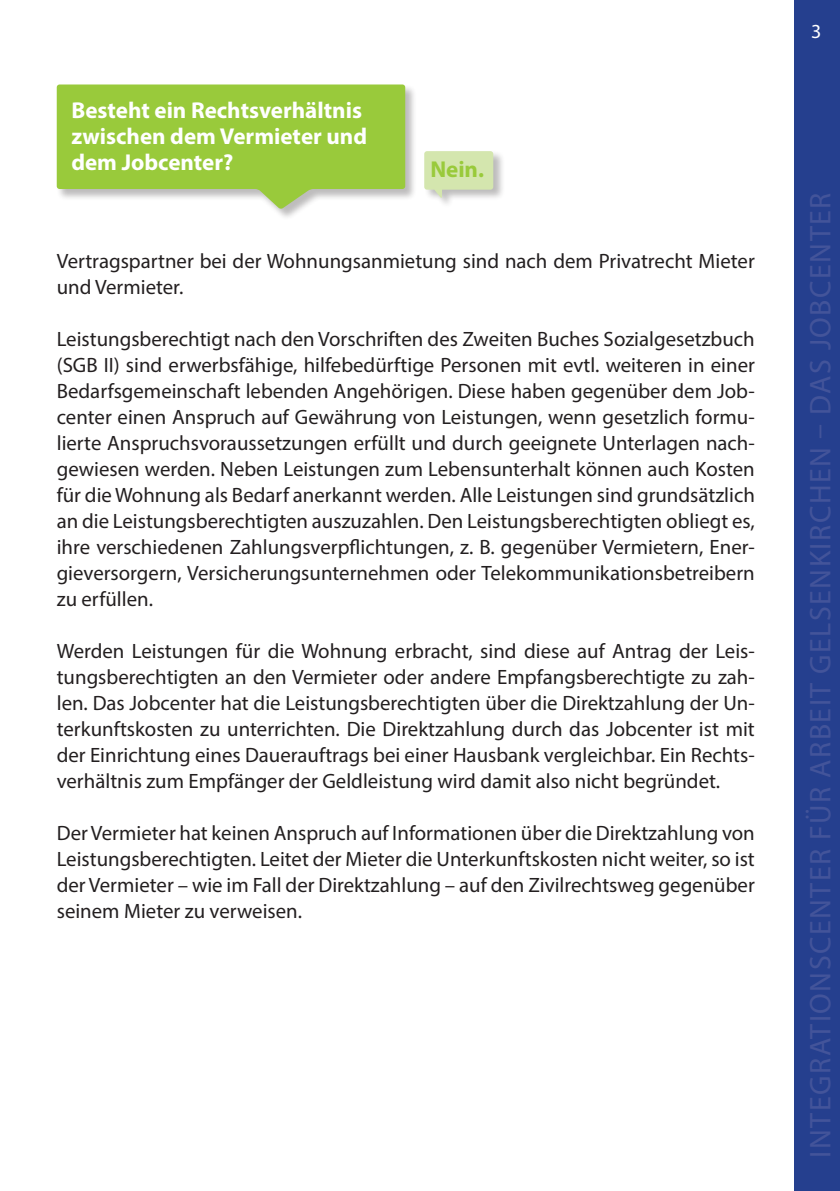
<style>
.page{position:relative;width:840px;height:1191px;background:#fff}
.page>*{position:absolute;margin:0;border:0;box-sizing:border-box;transform-origin:0 0}
.t1{font:30px "Myriad Pro";letter-spacing:.05em;color:#43549a}
.t2{font:700 23px/26px "Myriad Pro";color:#fff}
.t3{font:700 23px "Myriad Pro";color:#99ca3b}
.t4{font:20.8px/26px "Myriad Pro";color:#231f20;text-align:justify}
.t5{font:20px "Myriad Pro";color:#fff}
</style>
<div class="page">
<div style="left:794px;top:0;width:45px;height:1191px;background:#253f8e"></div>
<div style="left:56px;top:84px;width:361px;height:136px;background:#231f20;opacity:.3"></div>
<svg style="left:57px;top:84px;width:348px;height:125px;background:#a5ce55"></svg>
<div style="left:423px;top:150px;width:82px;height:59px;background:#231f20;opacity:.3"></div>
<svg style="left:424px;top:151px;width:69px;height:47px;background:#d4e3b5"></svg>
<p class="t2" style="left:71px;top:96px;width:297px">Besteht ein Rechtsverhältnis zwischen dem Vermieter und dem Jobcenter?</p>
<p class="t3" style="left:430px;top:154px;width:55px">Nein.</p>
<p class="t4" style="left:57px;top:247px;width:699px">Vertragspartner bei der Wohnungsanmietung sind nach dem Privatrecht Mieter und Vermieter.</p>
<p class="t4" style="left:57px;top:325px;width:699px">Leistungsberechtigt nach den Vorschriften des Zweiten Buches Sozialgesetzbuch (SGB II) sind erwerbsfähige, hilfebedürftige Personen mit evtl. weiteren in einer Bedarfsgemeinschaft lebenden Angehörigen. Diese haben gegenüber dem Job&shy;center einen Anspruch auf Gewährung von Leistungen, wenn gesetzlich formu&shy;lierte Anspruchsvoraussetzungen erfüllt und durch geeignete Unterlagen nach&shy;gewiesen werden. Neben Leistungen zum Lebensunterhalt können auch Kosten für die Wohnung als Bedarf anerkannt werden. Alle Leistungen sind grundsätzlich an die Leistungsberechtigten auszuzahlen. Den Leistungsberechtigten obliegt es, ihre verschiedenen Zahlungsverpflichtungen, z. B. gegenüber Vermietern, Ener&shy;gieversorgern, Versicherungsunternehmen oder Telekommunikationsbetreibern zu erfüllen.</p>
<p class="t4" style="left:57px;top:637px;width:699px">Werden Leistungen für die Wohnung erbracht, sind diese auf Antrag der Leis&shy;tungsberechtigten an den Vermieter oder andere Empfangsberechtigte zu zah&shy;len. Das Jobcenter hat die Leistungsberechtigten über die Direktzahlung der Un&shy;terkunftskosten zu unterrichten. Die Direktzahlung durch das Jobcenter ist mit der Einrichtung eines Dauerauftrags bei einer Hausbank vergleichbar. Ein Rechts&shy;verhältnis zum Empfänger der Geldleistung wird damit also nicht begründet.</p>
<p class="t4" style="left:57px;top:819px;width:699px">Der Vermieter hat keinen Anspruch auf Informationen über die Direktzahlung von Leistungsberechtigten. Leitet der Mieter die Unterkunftskosten nicht weiter, so ist der Vermieter – wie im Fall der Direktzahlung – auf den Zivilrechtsweg gegenüber seinem Mieter zu verweisen.</p>
<p class="t5" style="left:810px;top:19px;width:12px">3</p>
<h1 class="t1" style="left:801px;top:1157px;width:966px;rotate:-90deg">INTEGRATIONSCENTER FÜR ARBEIT GELSENKIRCHEN – DAS JOBCENTER</h1>
</div>
